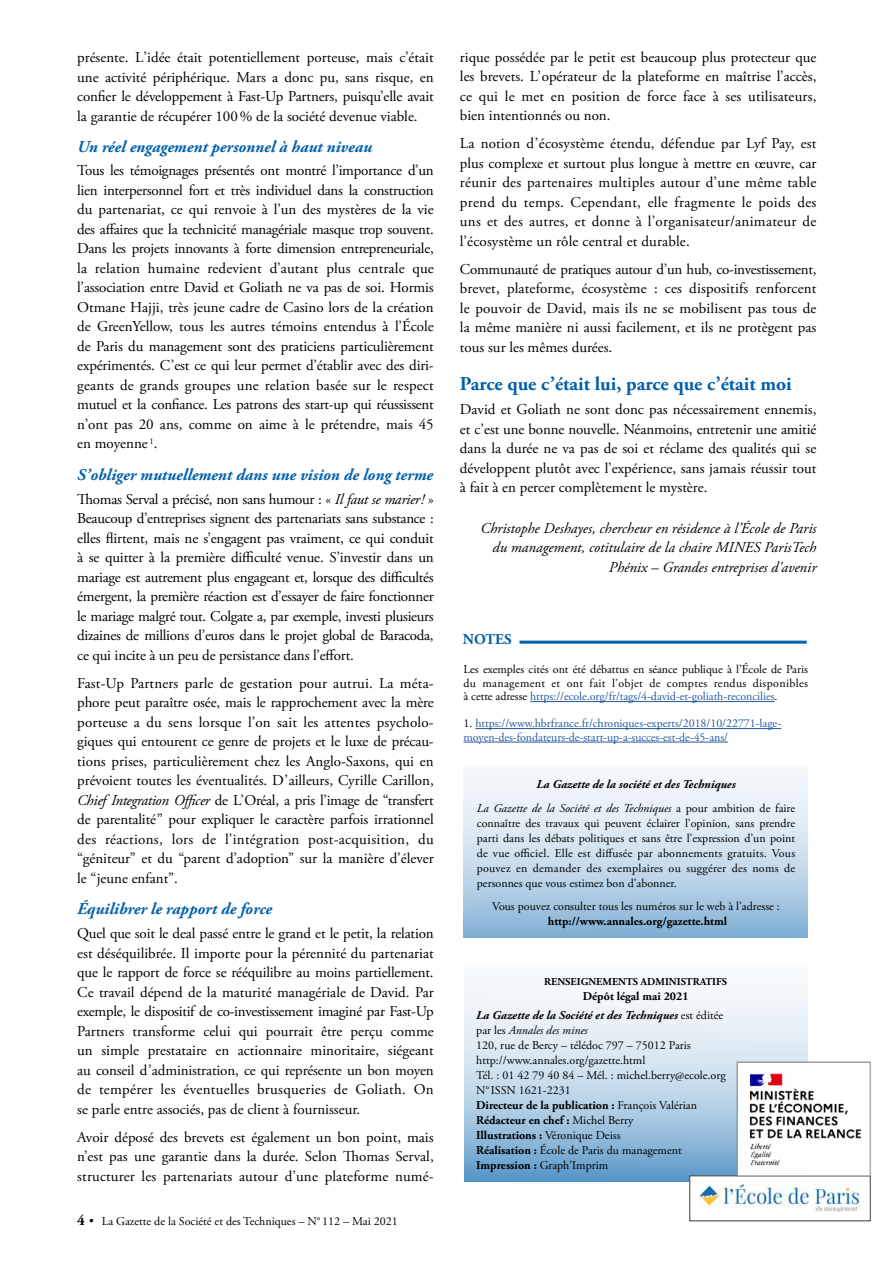
<style>
.page{position:relative;width:893px;height:1263px;background:#fff}
.page>*{position:absolute;margin:0;border:0;box-sizing:border-box;transform-origin:0 0}
.t1{font:700 19.5px "Adobe Garamond Pro";color:#005faa}
.t2{font:italic 700 16.5px "Adobe Garamond Pro";color:#005faa}
.t3{font:15px/19.5px "Adobe Garamond Pro";color:#000;text-align:justify}
.t4{font:italic 15px/19.5px "Adobe Garamond Pro";color:#000;text-align:right}
.t5{font:700 15px "Adobe Garamond Pro";color:#005faa}
.t6{font:12px/15px "Adobe Garamond Pro";color:#000;text-align:justify}
.t7{font:italic 700 12px/19.2px "Adobe Garamond Pro";color:#000}
.t8{font:12px/13.5px "Adobe Garamond Pro";letter-spacing:-.005em;color:#275b9b}
.t9{font:700 12px "Adobe Garamond Pro";color:#000}
.t10{font:700 10.5px "Adobe Garamond Pro";color:#000}
.s1{font-style:italic}
.s2{font-weight:700;font-size:15px}
.s3{color:#275b9b}
.s4{color:#000}
.s5{font-weight:400}
.s6{font-weight:400;font-style:normal}
.s7{font-style:normal}
.s8{font-weight:700}
</style>
<div class="page">
<svg style="left:464px;top:985px;width:344px;height:197px;background:#bfd7e9"></svg>
<img style="left:739px;top:1064px;width:123px;height:110px">
<svg style="left:690px;top:1176px;width:180px;height:45px"></svg>
<div style="left:737px;top:1062px;width:133px;height:114px;border:1px solid #878787"></div>
<hr style="left:519px;top:641px;width:288px;height:3px;background:#005faa">
<hr style="left:530px;top:701px;width:245px;height:1px;background:#275b9b">
<hr style="left:475px;top:728px;width:306px;height:1px;background:#275b9b">
<hr style="left:464px;top:742px;width:264px;height:1px;background:#275b9b">
<div style="left:463px;top:767px;width:345px;height:171px;background:linear-gradient(to bottom,#fff,#8db7d9)"></div>
<p class="t3" style="left:77px;top:48px;width:358px">présente. L’idée était potentiellement porteuse, mais c’était une activité périphérique. Mars a donc pu, sans risque, en confier le développement à Fast-Up Partners, puisqu’elle avait la garantie de récupérer 100% de la société devenue viable.</p>
<p class="t2" style="left:77px;top:137px;width:296px">Un réel engagement personnel à haut niveau</p>
<p class="t3" style="left:77px;top:161px;width:358px">Tous les témoignages présentés ont montré l’importance d’un lien interpersonnel fort et très individuel dans la construction du partenariat, ce qui renvoie à l’un des mystères de la vie des affaires que la technicité managériale masque trop souvent.<br>Dans les projets innovants à forte dimension entrepreneuriale, la relation humaine redevient d’autant plus centrale que l’association entre David et Goliath ne va pas de soi. Hormis Otmane Hajji, très jeune cadre de Casino lors de la création de GreenYellow, tous les autres témoins entendus à l’École de Paris du management sont des praticiens particulièrement expérimentés. C’est ce qui leur permet d’établir avec des diri&shy;geants de grands groupes une relation basée sur le respect mutuel et la confiance. Les patrons des start-up qui réussissent n’ont pas 20 ans, comme on aime à le prétendre, mais 45 en moyenne <sup>1</sup>.</p>
<p class="t2" style="left:77px;top:465px;width:357px">S’obliger mutuellement dans une vision de long terme</p>
<p class="t3" style="left:77px;top:490px;width:358px">Thomas Serval a précisé, non sans humour : « <span class="s1">Il faut se marier!</span> » Beaucoup d’entreprises signent des partenariats sans substance : elles flirtent, mais ne s’engagent pas vraiment, ce qui conduit à se quitter à la première difficulté venue. S’investir dans un mariage est autrement plus engageant et, lorsque des difficultés émergent, la première réaction est d’essayer de faire fonctionner le mariage malgré tout. Colgate a, par exemple, investi plusieurs dizaines de millions d’euros dans le projet global de Baracoda, ce qui incite à un peu de persistance dans l’effort.</p>
<p class="t3" style="left:77px;top:674px;width:358px">Fast-Up Partners parle de gestation pour autrui. La méta&shy;phore peut paraître osée, mais le rapprochement avec la mère porteuse a du sens lorsque l’on sait les attentes psycholo&shy;giques qui entourent ce genre de projets et le luxe de précau&shy;tions prises, particulièrement chez les Anglo-Saxons, qui en prévoient toutes les éventualités. D’ailleurs, Cyrille Carillon, <span class="s1">Chief Integration Officer</span> de L’Oréal, a pris l’image de “transfert de parentalité” pour expliquer le caractère parfois irrationnel des réactions, lors de l’intégration post-acquisition, du “géniteur” et du “parent d’adoption” sur la manière d’élever le “jeune enfant”.</p>
<p class="t2" style="left:77px;top:900px;width:196px">Équilibrer le rapport de force</p>
<p class="t3" style="left:77px;top:924px;width:358px">Quel que soit le deal passé entre le grand et le petit, la relation est déséquilibrée. Il importe pour la pérennité du partenariat que le rapport de force se rééquilibre au moins partiellement.<br>Ce travail dépend de la maturité managériale de David. Par exemple, le dispositif de co-investissement imaginé par Fast-Up Partners transforme celui qui pourrait être perçu comme un simple prestataire en actionnaire minoritaire, siégeant au conseil d’administration, ce qui représente un bon moyen de tempérer les éventuelles brusqueries de Goliath. On se parle entre associés, pas de client à fournisseur.</p>
<p class="t3" style="left:77px;top:1128px;width:358px">Avoir déposé des brevets est également un bon point, mais n’est pas une garantie dans la durée. Selon Thomas Serval, structurer les partenariats autour d’une plateforme numé-</p>
<p class="t6" style="left:77px;top:1214px;width:322px"><span class="s2">4</span> <sup>.</sup> La Gazette de la Société et des Techniques – N° 112 – Mai 2021</p>
<p class="t3" style="left:460px;top:48px;width:358px">rique possédée par le petit est beaucoup plus protecteur que les brevets. L’opérateur de la plateforme en maîtrise l’accès, ce qui le met en position de force face à ses utilisateurs, bien intentionnés ou non.</p>
<p class="t3" style="left:460px;top:134px;width:358px">La notion d’écosystème étendu, défendue par Lyf Pay, est plus complexe et surtout plus longue à mettre en œuvre, car réunir des partenaires multiples autour d’une même table prend du temps. Cependant, elle fragmente le poids des uns et des autres, et donne à l’organisateur/animateur de l’écosystème un rôle central et durable.</p>
<p class="t3" style="left:460px;top:260px;width:358px">Communauté de pratiques autour d’un hub, co-investissement, brevet, plateforme, écosystème : ces dispositifs renforcent le pouvoir de David, mais ils ne se mobilisent pas tous de la même manière ni aussi facilement, et ils ne protègent pas tous sur les mêmes durées.</p>
<h1 class="t1" style="left:460px;top:373px;width:333px">Parce que c’était lui, parce que c’était moi</h1>
<p class="t3" style="left:460px;top:400px;width:358px">David et Goliath ne sont donc pas nécessairement ennemis, et c’est une bonne nouvelle. Néanmoins, entretenir une amitié dans la durée ne va pas de soi et réclame des qualités qui se développent plutôt avec l’expérience, sans jamais réussir tout à fait à en percer complètement le mystère.</p>
<p class="t4" style="left:480px;top:519px;width:338px">Christophe Deshayes, chercheur en résidence à l’École de Paris du management, cotitulaire de la chaire MINES ParisTech<br>Phénix – Grandes entreprises d'avenir</p>
<p class="t5" style="left:463px;top:630px;width:50px">NOTES</p>
<p class="t6" style="left:464px;top:663px;width:346px;line-height:13.5px">Les exemples cités ont été débattus en séance publique à l’École de Paris du management et ont fait l’objet de comptes rendus disponibles à cette adresse <span class="s3">https://ecole.org/fr/tags/4-david-et-goliath-reconcilies</span>.</p>
<p class="t8" style="left:464px;top:717px;width:319px"><span class="s4">1.</span> https://www.hbrfrance.fr/chroniques-experts/2018/10/22771-lage&shy;moyen-des-fondateurs-de-start-up-a-succes-est-de-45-ans/</p>
<p class="t7" style="left:477px;top:773px;width:320px;line-height:23.5px;text-align:center">La Gazette de la société et des Techniques<br><span class="s5">La Gazette de la Société et des Techniques</span> <span class="s6">a pour ambition de faire</span></p>
<p class="t6" style="left:477px;top:816px;width:320px">connaître des travaux qui peuvent éclairer l’opinion, sans prendre parti dans les débats politiques et sans être l’expression d’un point de vue officiel. Elle est diffusée par abonnements gratuits. Vous pouvez en demander des exemplaires ou suggérer des noms de personnes que vous estimez bon d’abonner.</p>
<p class="t6" style="left:492px;top:899px;width:289px">Vous pouvez consulter tous les numéros sur le web à l’adresse :</p>
<p class="t9" style="left:548px;top:914px;width:181px">http://www.annales.org/gazette.html</p>
<p class="t10" style="left:544px;top:975px;width:185px">RENSEIGNEMENTS ADMINISTRATIFS</p>
<p class="t7" style="left:476px;top:986px;width:249px;text-indent:107px"><span class="s7">Dépôt légal mai 2021<br></span>La Gazette de la Société et des Techniques <span class="s6">est éditée</span></p>
<p class="t6" style="left:476px;top:1023px;width:251px;text-align:left">par les <span class="s1">Annales des mines<br></span>120, rue de Bercy – télédoc 797 – 75012 Paris http://www.annales.org/gazette.html<br>Tél. : 01 42 79 40 84 – Mél. : michel.berry@ecole.org N°ISSN 1621-2231<br><span class="s8">Directeur de la publication :</span> François Valérian <span class="s8">Rédacteur en chef :</span> Michel Berry<br><span class="s8">Illustrations :</span> Véronique Deiss<br><span class="s8">Réalisation :</span> École de Paris du management <span class="s8">Impression :</span> Graph'Imprim</p>
</div>
